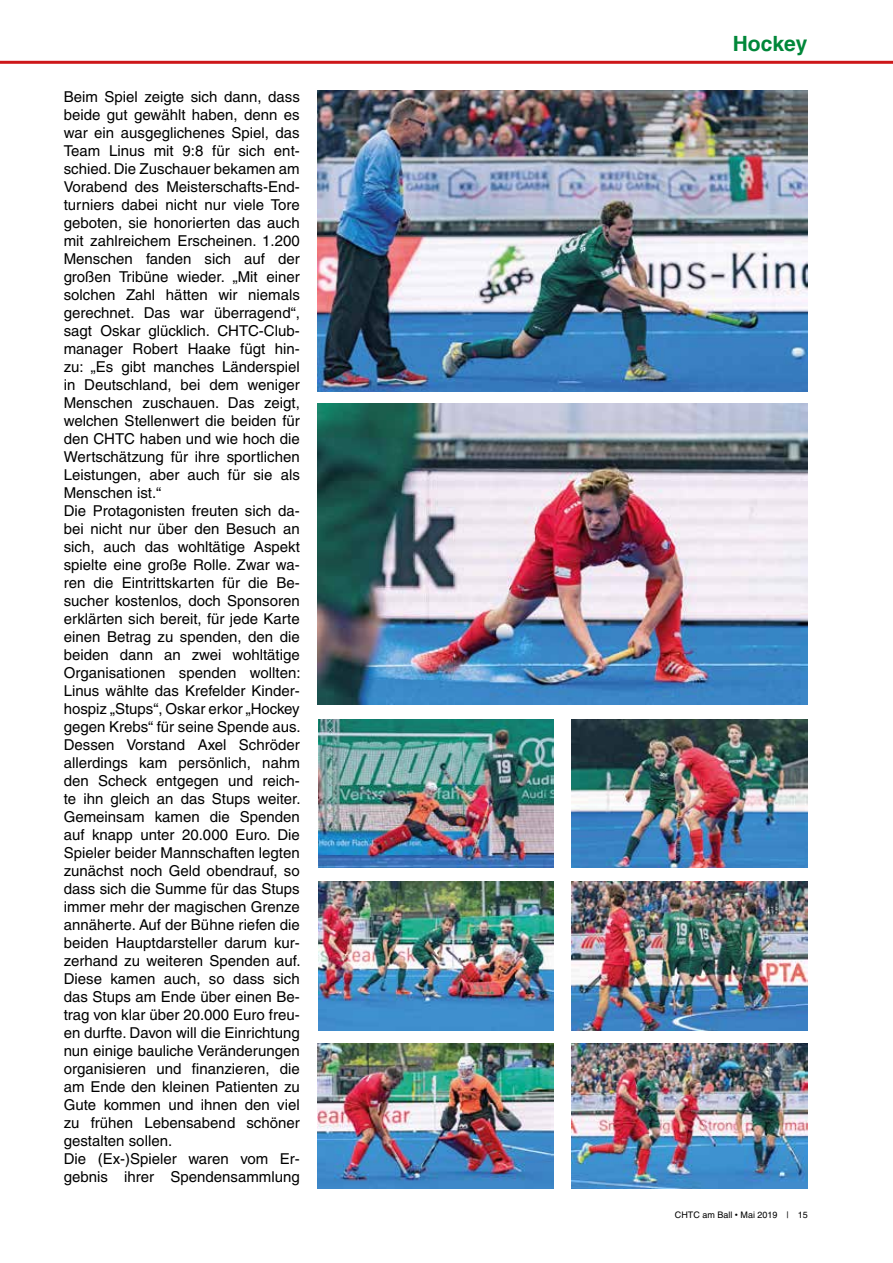
<style>
.page{position:relative;width:893px;height:1263px;background:#fff}
.page>*{position:absolute;margin:0;border:0;box-sizing:border-box;transform-origin:0 0}
.t1{font:700 21px "Helvetica";color:#008739}
.t2{font:15px/18px "Helvetica";color:#000}
.t3{font:9px "Helvetica";color:#000}
.s1{font-family:"Arial"}
</style>
<div class="page">
<hr style="left:0;top:61px;width:893px;height:3px;background:#cd171a">
<img style="left:317px;top:403px;width:491px;height:302px">
<img style="left:318px;top:90px;width:490px;height:302px">
<img style="left:572px;top:719px;width:236px;height:149px">
<img style="left:319px;top:719px;width:235px;height:149px">
<img style="left:572px;top:1043px;width:236px;height:145px">
<img style="left:318px;top:1043px;width:236px;height:145px">
<img style="left:572px;top:881px;width:236px;height:149px">
<img style="left:319px;top:881px;width:235px;height:149px">
<p class="t2" style="left:64px;top:87px;width:238px">Beim Spiel zeigte sich dann, dass beide gut gewählt haben, denn es war ein ausgeglichenes Spiel, das<br>Team Linus mit 9:8 für sich ent&shy;schied. Die Zuschauer bekamen am<br>Vorabend des Meisterschafts-End&shy;turniers dabei nicht nur viele Tore geboten, sie honorierten das auch mit zahlreichem Erscheinen. 1.200<br>Menschen fanden sich auf der großen Tribüne wieder. „Mit einer solchen Zahl hätten wir niemals gerechnet. Das war überragend“, sagt Oskar glücklich. CHTC-Club&shy;manager Robert Haake fügt hin&shy;zu: „Es gibt manches Länderspiel in Deutschland, bei dem weniger<br>Menschen zuschauen. Das zeigt, welchen Stellenwert die beiden für den CHTC haben und wie hoch die<br>Wertschätzung für ihre sportlichen<br>Leistungen, aber auch für sie als<br>Menschen ist.“<br>Die Protagonisten freuten sich da&shy;bei nicht nur über den Besuch an sich, auch das wohltätige Aspekt spielte eine große Rolle. Zwar wa&shy;ren die Eintrittskarten für die Be&shy;sucher kostenlos, doch Sponsoren erklärten sich bereit, für jede Karte einen Betrag zu spenden, den die beiden dann an zwei wohltätige<br>Organisationen spenden wollten:<br>Linus wählte das Krefelder Kinder&shy;hospiz „Stups“, Oskar erkor „Hockey gegen Krebs“ für seine Spende aus.<br>Dessen Vorstand Axel Schröder allerdings kam persönlich, nahm den Scheck entgegen und reich&shy;te ihn gleich an das Stups weiter.<br>Gemeinsam kamen die Spenden auf knapp unter 20.000 Euro. Die<br>Spieler beider Mannschaften legten zunächst noch Geld obendrauf, so dass sich die Summe für das Stups immer mehr der magischen Grenze annäherte. Auf der Bühne riefen die beiden Hauptdarsteller darum kur&shy;zerhand zu weiteren Spenden auf.<br>Diese kamen auch, so dass sich das Stups am Ende über einen Be&shy;trag von klar über 20.000 Euro freu&shy;en durfte. Davon will die Einrichtung nun einige bauliche Veränderungen organisieren und finanzieren, die am Ende den kleinen Patienten zu<br>Gute kommen und ihnen den viel zu frühen Lebensabend schöner gestalten sollen.<br>Die (Ex-)Spieler waren vom Er&shy;gebnis ihrer Spendensammlung</p>
<h1 class="t1" style="left:733px;top:31px;width:76px">Hockey</h1>
<p class="t3" style="left:675px;top:1209px;width:135px">CHTC am Ball <span class="s1">•</span> Mai 2019 | 15</p>
</div>
